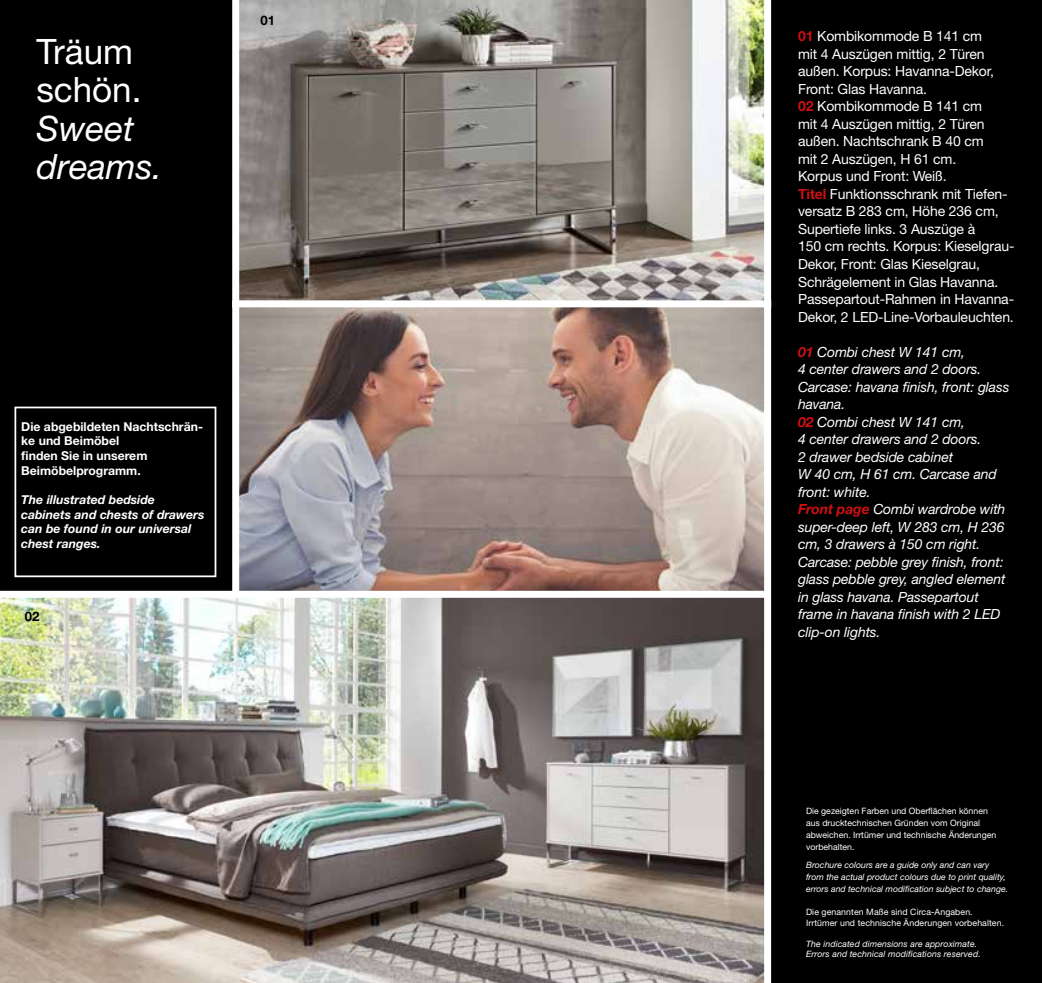
<style>
.page{position:relative;width:1042px;height:983px;background:#fff}
.page>*{position:absolute;margin:0;border:0;box-sizing:border-box;transform-origin:0 0}
.t1{font:italic 35px/38.5px "Helvetica Neue LT";color:#fff}
.t2{font:35px/38.5px "Helvetica Neue LT Std";color:#fff}
.t3{font:14px/17.5px "Helvetica Neue LT";letter-spacing:-.01em;color:#fff}
.t4{font:italic 14px/17.5px "Helvetica Neue LT";letter-spacing:-.01em;color:#fff}
.t5{font:700 13.12px "Helvetica Neue LT";color:#000}
.t6{font:italic 700 12.25px/14.7px "Helvetica Neue LT";color:#fff}
.t7{font:700 12.25px/14.7px "Helvetica Neue LT";color:#fff}
.t8{font:italic 8.75px/12.2px "Helvetica Neue LT";color:#fff}
.t9{font:8.75px/12.2px "Helvetica Neue LT Std";color:#fff}
.s1{color:#fff}
.s2{font-weight:700;color:#cd1013}
</style>
<div class="page">
<div style="left:0;top:0;width:237px;height:592px;background:#000"></div>
<img style="left:0;top:597px;width:764px;height:385px">
<div style="left:768px;top:0;width:274px;height:982px;background:#000"></div>
<img style="left:239px;top:0;width:525px;height:300px">
<img style="left:239px;top:307px;width:525px;height:283px">
<div style="left:232px;top:0;width:7px;height:595px;background:#fff"></div>
<div style="left:0;top:590px;width:771px;height:7px;background:#fff"></div>
<div style="left:764px;top:0;width:7px;height:982px;background:#fff"></div>
<div style="left:15px;top:406px;width:201px;height:171px;border:2px solid #fff"></div>
<h1 class="t2" style="left:36px;top:31px;width:107px">Träum schön.</h1>
<h1 class="t1" style="left:36px;top:108px;width:127px">Sweet dreams.</h1>
<p class="t5" style="left:260px;top:12px;width:31px">01<span class="s1">01</span></p>
<p class="t7" style="left:21px;top:418px;width:183px">Die abgebildeten Nachtschrän&shy;ke und Beimöbel<br>finden Sie in unserem<br>Beimöbelprogramm.</p>
<p class="t6" style="left:21px;top:492px;width:185px">The illustrated bedside cabinets and chests of drawers can be found in our universal chest ranges.</p>
<p class="t5" style="left:25px;top:608px;width:16px">02</p>
<p class="t3" style="left:798px;top:27px;width:218px"><span class="s2">01</span> Kombikommode B 141 cm<br>mit 4 Auszügen mittig, 2 Türen außen. Korpus: Havanna-Dekor,<br>Front: Glas Havanna.<br><span class="s2">02</span> Kombikommode B 141 cm<br>mit 4 Auszügen mittig, 2 Türen außen. Nachtschrank B 40 cm<br>mit 2 Auszügen, H 61 cm.<br>Korpus und Front: Weiß.<br><span class="s2">Titel</span> Funktionsschrank mit Tiefen&shy;versatz B 283 cm, Höhe 236 cm,<br>Supertiefe links. 3 Auszüge à<br>150 cm rechts. Korpus: Kieselgrau-<br>Dekor, Front: Glas Kieselgrau,<br>Schrägelement in Glas Havanna.<br>Passepartout-Rahmen in Havanna-<br>Dekor, 2 LED-Line-Vorbauleuchten.</p>
<p class="t4" style="left:798px;top:342px;width:213px"><span class="s2">01</span> Combi chest W 141 cm,<br>4 center drawers and 2 doors.<br>Carcase: havana finish, front: glass havana.<br><span class="s2">02</span> Combi chest W 141 cm,<br>4 center drawers and 2 doors.<br>2 drawer bedside cabinet<br>W 40 cm, H 61 cm. Carcase and front: white.<br><span class="s2">Front page</span> Combi wardrobe with super-deep left, W 283 cm, H 236 cm, 3 drawers à 150 cm right.<br>Carcase: pebble grey finish, front: glass pebble grey, angled element in glass havana. Passepartout frame in havana finish with 2 LED clip-on lights.</p>
<p class="t9" style="left:806px;top:803px;width:192px">Die gezeigten Farben und Oberflächen können aus drucktechnischen Gründen vom Original abweichen. Irrtümer und technische Änderungen vorbehalten.</p>
<p class="t8" style="left:806px;top:858px;width:204px">Brochure colours are a guide only and can vary from the actual product colours due to print quality, errors and technical modification subject to change.</p>
<p class="t9" style="left:806px;top:906px;width:200px;line-height:10.5px">Die genannten Maße sind Circa-Angaben.<br>Irrtümer und technische Änderungen vorbehalten.</p>
<p class="t8" style="left:806px;top:937px;width:176px;line-height:10.5px">The indicated dimensions are approximate.<br>Errors and technical modifications reserved.</p>
</div>
